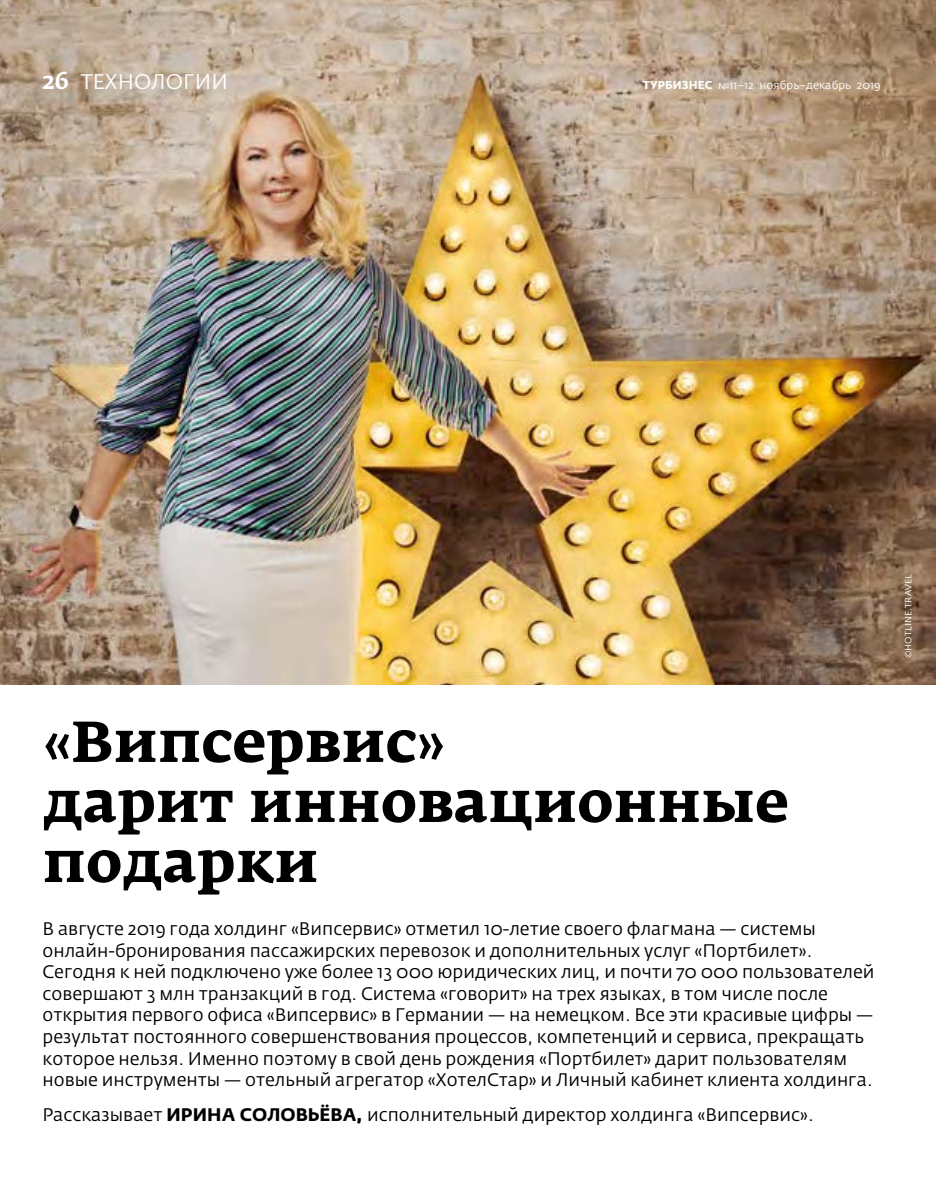
<style>
.page{position:relative;width:936px;height:1191px;background:#fff}
.page>*{position:absolute;margin:0;border:0;box-sizing:border-box;transform-origin:0 0}
.t1{font:700 57px/60px "Fedra Serif A Pro";color:#000}
.t2{font:21px "Fedra Sans Pro";color:#fff}
.t3{font:18px/21.6px "Fedra Sans Pro";color:#000}
.t4{font:11.25px "Fedra Sans Pro";color:#fff}
.t5{font:9px "Fedra Sans Pro";letter-spacing:.01em;color:#fff}
.s1{font-family:"Fedra Serif A Pro";font-weight:500;font-size:24px}
.s2{font-weight:700}
</style>
<div class="page">
<img style="left:0;top:0;width:935px;height:685px">
<p class="t2" style="left:43px;top:68px;width:187px"><span class="s1">26</span> ТЕХНОЛОГИИ</p>
<p class="t4" style="left:643px;top:78px;width:239px"><span class="s2">ТУРБИЗНЕС</span> №11–12 ноябрь–декабрь 2019</p>
<h1 class="t1" style="left:43px;top:712px;width:747px">«Випсервис»<br>дарит инновационные подарки</h1>
<p class="t3" style="left:43px;top:918px;width:833px">В августе 2019 года холдинг «Випсервис» отметил 10-летие своего флагмана — системы онлайн-бронирования пассажирских перевозок и дополнительных услуг «Портбилет».<br>Сегодня к ней подключено уже более 13 000 юридических лиц, и почти 70 000 пользователей совершают 3 млн транзакций в год. Система «говорит» на трех языках, в том числе после открытия первого офиса «Випсервис» в Германии — на немецком. Все эти красивые цифры — результат постоянного совершенствования процессов, компетенций и сервиса, прекращать которое нельзя. Именно поэтому в свой день рождения «Портбилет» дарит пользователям новые инструменты — отельный агрегатор «ХотелСтар» и Личный кабинет клиента холдинга.</p>
<p class="t3" style="left:43px;top:1103px;width:772px">Рассказывает <span class="s2">ИРИНА СОЛОВЬЁВА,</span> исполнительный директор холдинга «Випсервис».</p>
<p class="t5" style="left:902px;top:658px;width:85px;rotate:-90deg">©HOTLINE.TRAVEL</p>
</div>
